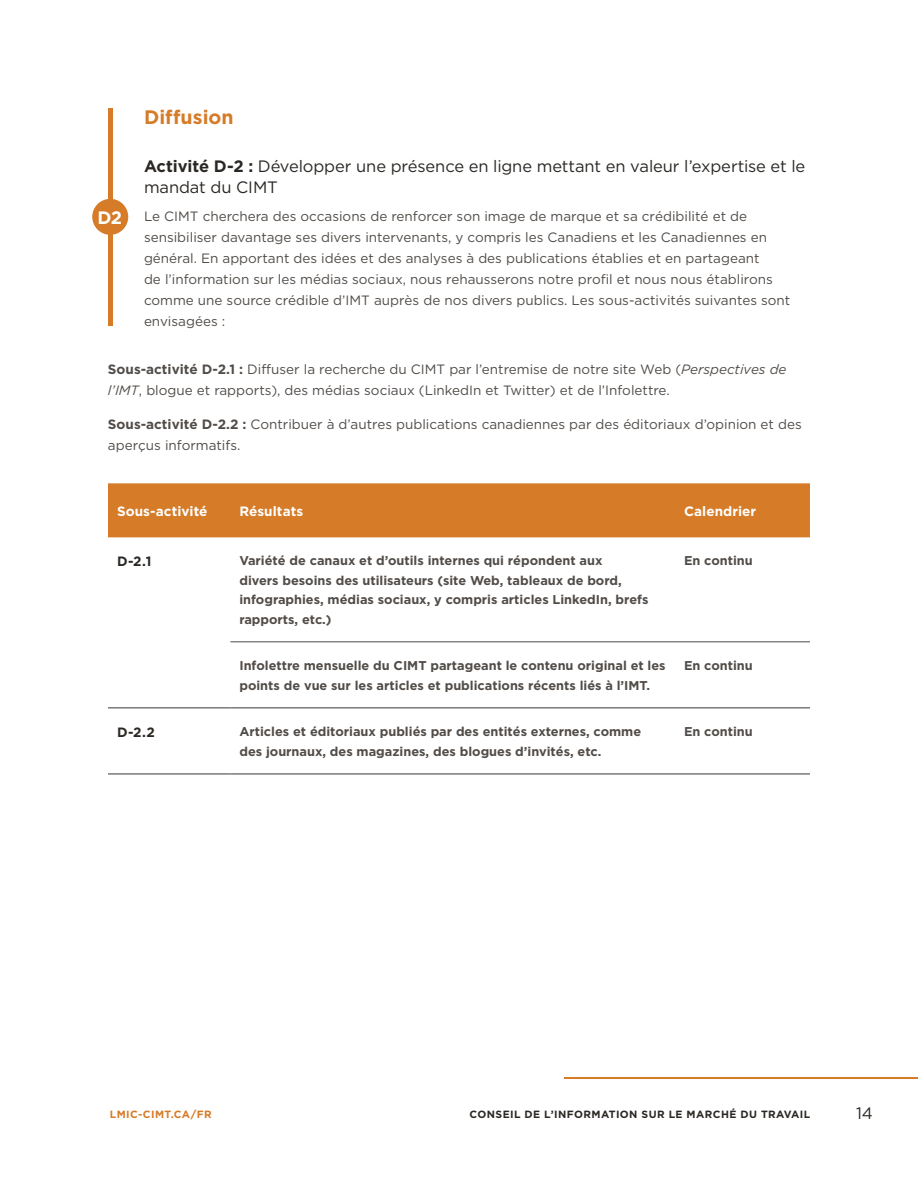
<style>
.page{position:relative;width:918px;height:1188px;background:#fff}
.page>*{position:absolute;margin:0;border:0;box-sizing:border-box;transform-origin:0 0}
.t1{font:700 19.5px "Gotham HTF";letter-spacing:.005em;color:#d67b27}
.t2{font:700 18px "Gotham HTF";color:#fff}
.t3{font:16.5px/21px "Gotham HTF";letter-spacing:-.005em;color:#2b2824}
.t4{font:13.5px/21px "Gotham HTF";color:#514c48}
.t5{font:700 13.5px "Gotham HTF";letter-spacing:.005em;color:#fff}
.t6{font:700 13.5px "Gotham HTF";color:#2b2824}
.t7{font:700 12.75px/19.5px "Gotham HTF";color:#514c48}
.t8{font:700 10.5px "Gotham HTF";letter-spacing:.04em;color:#2b2824}
.t9{font:700 10.5px "Gotham HTF";letter-spacing:.04em;color:#d67b27}
.s1{font-weight:700}
.s2{font-style:italic}
</style>
<div class="page">
<hr style="left:565px;top:1077px;width:353px;height:2px;background:#d67b27">
<div style="left:108px;top:483px;width:702px;height:54px;background:#d67b27"></div>
<hr style="left:108px;top:707px;width:122px;height:1px;background:#514c48">
<hr style="left:230px;top:707px;width:445px;height:1px;background:#514c48">
<hr style="left:108px;top:773px;width:122px;height:2px;background:#514c48">
<hr style="left:230px;top:773px;width:445px;height:2px;background:#514c48">
<hr style="left:675px;top:707px;width:135px;height:1px;background:#514c48">
<hr style="left:675px;top:773px;width:135px;height:2px;background:#514c48">
<hr style="left:230px;top:642px;width:445px;height:1px;background:#514c48">
<hr style="left:675px;top:642px;width:135px;height:1px;background:#514c48">
<hr style="left:108px;top:108px;width:4px;height:218px;background:#d67b27">
<div style="left:92px;top:199px;width:36px;height:36px;background:#d67b27;border-radius:50%"></div>
<h1 class="t1" style="left:144px;top:106px;width:91px">Diffusion</h1>
<p class="t3" style="left:144px;top:156px;width:663px"><span class="s1">Activité D-2 :</span> Développer une présence en ligne mettant en valeur l’expertise et le mandat du CIMT</p>
<p class="t4" style="left:144px;top:205px;width:648px">Le CIMT cherchera des occasions de renforcer son image de marque et sa crédibilité et de sensibiliser davantage ses divers intervenants, y compris les Canadiens et les Canadiennes en général. En apportant des idées et des analyses à des publications établies et en partageant<br>de l’information sur les médias sociaux, nous rehausserons notre profil et nous nous établirons comme une source crédible d’IMT auprès de nos divers publics. Les sous-activités suivantes sont envisagées :</p>
<p class="t4" style="left:108px;top:358px;width:680px"><span class="s1">Sous-activité D-2.1 :</span> Diffuser la recherche du CIMT par l’entremise de notre site Web (<span class="s2">Perspectives de l’IMT</span>, blogue et rapports), des médias sociaux (LinkedIn et Twitter) et de l’Infolettre.</p>
<p class="t4" style="left:108px;top:414px;width:695px"><span class="s1">Sous-activité D-2.2 :</span> Contribuer à d’autres publications canadiennes par des éditoriaux d’opinion et des aperçus informatifs.</p>
<h2 class="t2" style="left:97px;top:207px;width:26px">D2</h2>
<p class="t5" style="left:117px;top:503px;width:92px">Sous-activité</p>
<p class="t5" style="left:239px;top:503px;width:65px">Résultats</p>
<p class="t5" style="left:684px;top:503px;width:74px">Calendrier</p>
<p class="t6" style="left:117px;top:553px;width:36px">D-2.1</p>
<p class="t7" style="left:239px;top:551px;width:411px">Variété de canaux et d’outils internes qui répondent aux<br>divers besoins des utilisateurs (site Web, tableaux de bord, infographies, médias sociaux, y compris articles LinkedIn, brefs rapports, etc.)</p>
<p class="t7" style="left:684px;top:551px;width:70px">En continu</p>
<p class="t7" style="left:239px;top:656px;width:428px">Infolettre mensuelle du CIMT partageant le contenu original et les points de vue sur les articles et publications récents liés à l’IMT.</p>
<p class="t7" style="left:684px;top:656px;width:70px">En continu</p>
<p class="t6" style="left:117px;top:724px;width:40px">D-2.2</p>
<p class="t7" style="left:239px;top:722px;width:403px">Articles et éditoriaux publiés par des entités externes, comme des journaux, des magazines, des blogues d’invités, etc.</p>
<p class="t7" style="left:684px;top:722px;width:70px">En continu</p>
<p class="t9" style="left:110px;top:1109px;width:103px">LMIC-CIMT.CA/FR</p>
<p class="t8" style="left:470px;top:1109px;width:342px">CONSEIL DE L’INFORMATION SUR LE MARCHÉ DU TRAVAIL</p>
<p class="t3" style="left:856px;top:1103px;width:18px">14</p>
</div>
